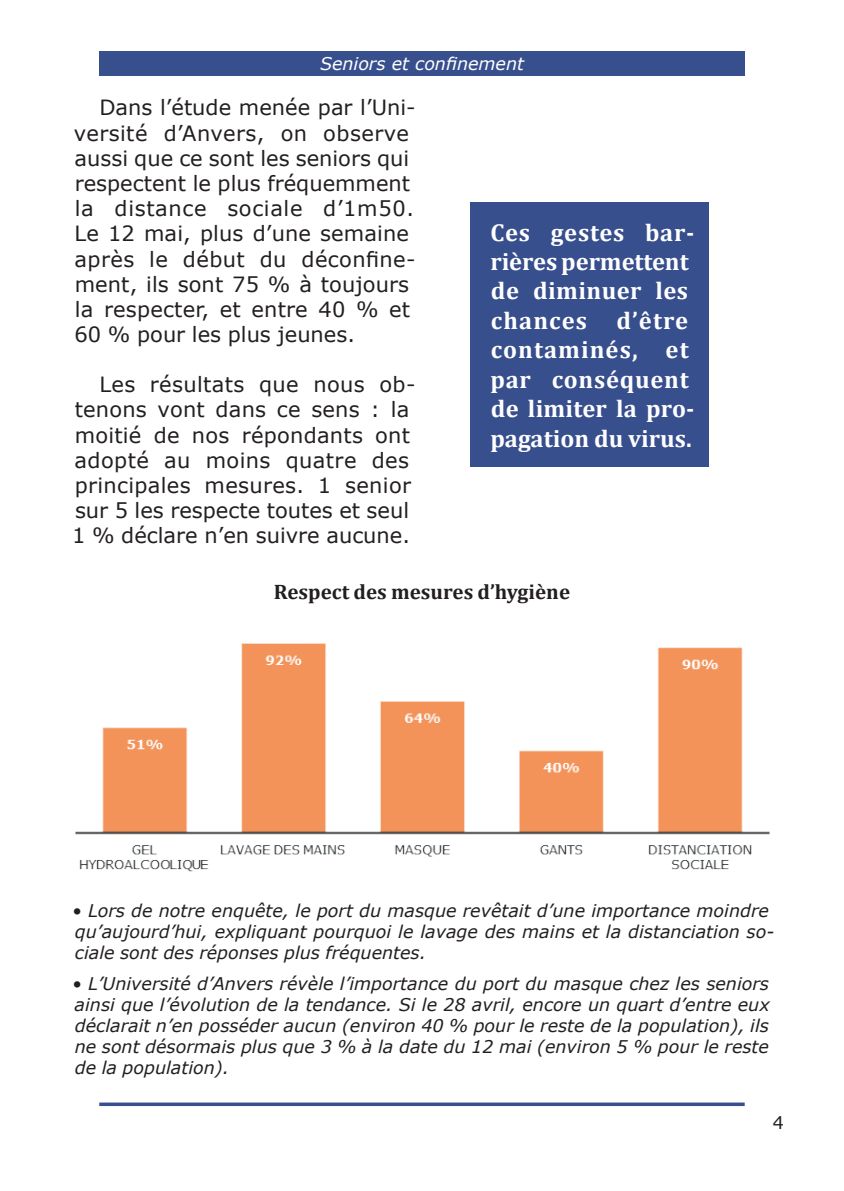
<style>
.page{position:relative;width:844px;height:1191px;background:#fff}
.page>*{position:absolute;margin:0;border:0;box-sizing:border-box;transform-origin:0 0}
.t1{font:700 24.5px/29.4px "Cambria";letter-spacing:.015em;color:#fff}
.t2{font:21px/25.2px "Verdana";letter-spacing:.01em;color:#231f20}
.t3{font:700 21px "Cambria";color:#231f20}
.t4{font:italic 17.5px/21px "Verdana";color:#231f20}
.t5{font:italic 17.5px "Verdana";color:#fff}
.t6{font:17.5px "Verdana";color:#231f20}
</style>
<div class="page">
<svg style="left:99px;top:1102px;width:645px;height:4px;background:#53669c"></svg>
<div style="left:99px;top:51px;width:645px;height:25px;background:#384f8d"></div>
<img style="left:75px;top:643px;width:694px;height:229px">
<div style="left:470px;top:202px;width:238px;height:264px;background:#384f8d"></div>
<p class="t5" style="left:320px;top:52px;width:205px">Seniors et confinement</p>
<p class="t2" style="left:74px;top:95px;width:343px;text-indent:26px">Dans l’étude menée par l’Uni&shy;versité d’Anvers, on observe aussi que ce sont les seniors qui respectent le plus fréquemment la distance sociale d’1m50.<br>Le 12 mai, plus d’une semaine après le début du déconfine&shy;ment, ils sont 75 % à toujours la respecter, et entre 40 % et<br>60 % pour les plus jeunes.</p>
<p class="t2" style="left:72px;top:372px;width:345px;text-indent:27px">Les résultats que nous ob&shy;tenons vont dans ce sens : la moitié de nos répondants ont adopté au moins quatre des principales mesures. 1 senior sur 5 les respecte toutes et seul<br>1 % déclare n’en suivre aucune.</p>
<h1 class="t1" style="left:490px;top:217px;width:205px">Ces gestes bar&shy;rières permettent de diminuer les chances d’être contaminés, et par conséquent de limiter la pro&shy;pagation du virus.</h1>
<p class="t3" style="left:274px;top:577px;width:298px">Respect des mesures d’hygiène</p>
<p class="t4" style="left:72px;top:899px;width:703px">• Lors de notre enquête, le port du masque revêtait d’une importance moindre qu’aujourd’hui, expliquant pourquoi le lavage des mains et la distanciation so&shy;ciale sont des réponses plus fréquentes.</p>
<p class="t4" style="left:72px;top:972px;width:698px;text-align:justify">• L’Université d’Anvers révèle l’importance du port du masque chez les seniors ainsi que l’évolution de la tendance. Si le 28 avril, encore un quart d’entre eux déclarait n’en posséder aucun (environ 40 % pour le reste de la population), ils ne sont désormais plus que 3 % à la date du 12 mai (environ 5 % pour le reste de la population).</p>
<p class="t6" style="left:772px;top:1111px;width:13px">4</p>
</div>
